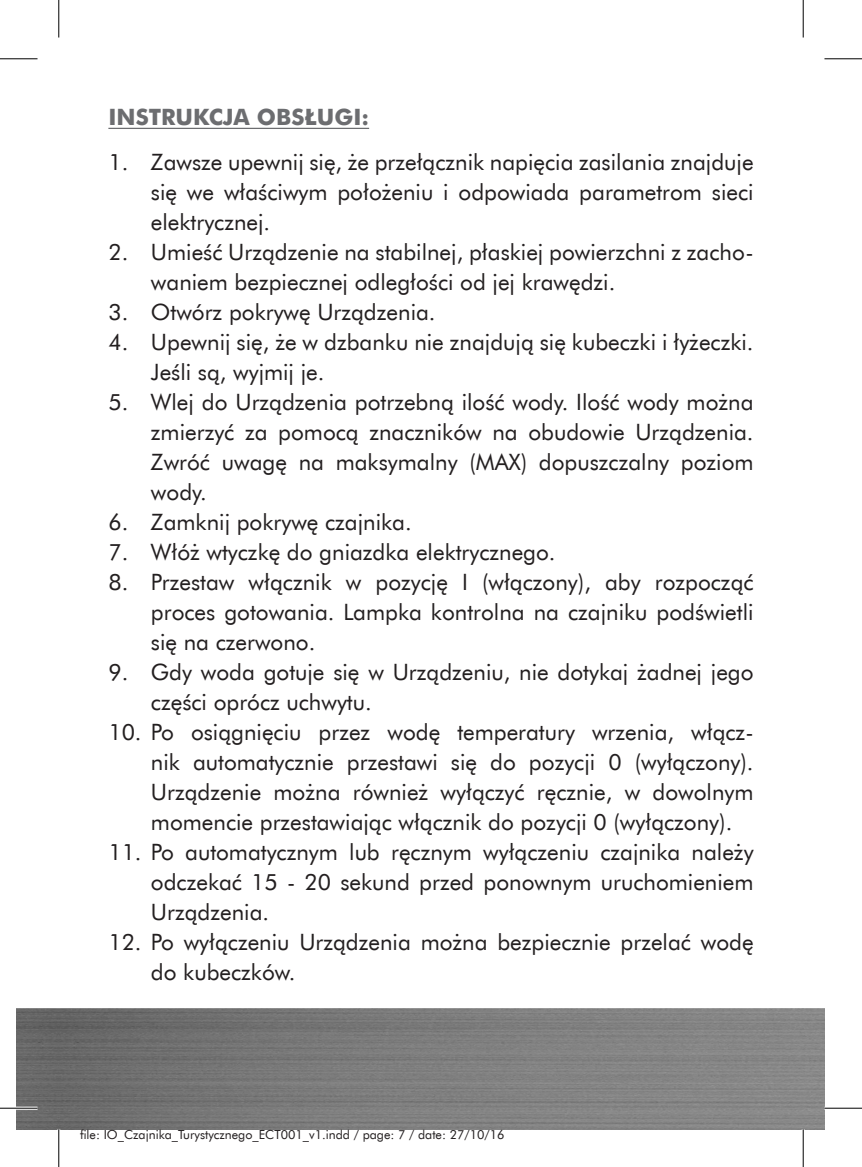
<style>
.page{position:relative;width:862px;height:1167px;background:#fff}
.page>*{position:absolute;margin:0;border:0;box-sizing:border-box;transform-origin:0 0}
.t1{font:22.5px/30px "Futura EU";color:#231f20;text-align:justify}
.t2{font:700 22.5px "Futura EU";color:#6c6d70}
.t3{font:12.5px "Futura EU";color:#231f20}
</style>
<div class="page">
<img style="left:16px;top:1008px;width:808px;height:121px">
<hr style="left:108px;top:128px;width:261px;height:1px;background:#6c6d70">
<hr style="left:0;top:1106px;width:38px;height:3px;background:#fff">
<hr style="left:0;top:58px;width:38px;height:1px;background:#000">
<hr style="left:824px;top:58px;width:38px;height:1px;background:#000">
<hr style="left:0;top:1107px;width:38px;height:1px;background:#000">
<hr style="left:824px;top:1107px;width:38px;height:1px;background:#000">
<hr style="left:58px;top:0;width:1px;height:37px;background:#000">
<hr style="left:58px;top:1129px;width:1px;height:37px;background:#000">
<hr style="left:802px;top:0;width:1px;height:37px;background:#000">
<hr style="left:802px;top:1129px;width:1px;height:37px;background:#000">
<p class="t2" style="left:108px;top:103px;width:262px">INSTRUKCJA OBSŁUGI:</p>
<p class="t1" style="left:151px;top:147px;width:604px;text-indent:-43px">1. Zawsze upewnij się, że przełącznik napięcia zasilania znajduje się we właściwym położeniu i odpowiada parametrom sieci elektrycznej.</p>
<p class="t1" style="left:151px;top:237px;width:604px;text-indent:-43px">2. Umieść Urządzenie na stabilnej, płaskiej powierzchni z zacho&shy;waniem bezpiecznej odległości od jej krawędzi.</p>
<p class="t1" style="left:108px;top:297px;width:329px">3. Otwórz pokrywę Urządzenia.</p>
<p class="t1" style="left:151px;top:327px;width:604px;text-indent:-43px">4. Upewnij się, że w dzbanku nie znajdują się kubeczki i łyżeczki.<br>Jeśli są, wyjmij je.</p>
<p class="t1" style="left:151px;top:387px;width:604px;text-indent:-43px">5. Wlej do Urządzenia potrzebną ilość wody. Ilość wody można zmierzyć za pomocą znaczników na obudowie Urządzenia.<br>Zwróć uwagę na maksymalny (MAX) dopuszczalny poziom wody.</p>
<p class="t1" style="left:108px;top:507px;width:305px">6. Zamknij pokrywę czajnika.</p>
<p class="t1" style="left:108px;top:537px;width:449px">7. Włóż wtyczkę do gniazdka elektrycznego.</p>
<p class="t1" style="left:151px;top:567px;width:604px;text-indent:-43px">8. Przestaw włącznik w pozycję I (włączony), aby rozpocząć proces gotowania. Lampka kontrolna na czajniku podświetli się na czerwono.</p>
<p class="t1" style="left:151px;top:657px;width:604px;text-indent:-43px">9. Gdy woda gotuje się w Urządzeniu, nie dotykaj żadnej jego części oprócz uchwytu.</p>
<p class="t1" style="left:151px;top:717px;width:604px;text-indent:-43px">10. Po osiągnięciu przez wodę temperatury wrzenia, włącz&shy;nik automatycznie przestawi się do pozycji 0 (wyłączony).<br>Urządzenie można również wyłączyć ręcznie, w dowolnym momencie przestawiając włącznik do pozycji 0 (wyłączony).</p>
<p class="t1" style="left:151px;top:837px;width:604px;text-indent:-43px">11. Po automatycznym lub ręcznym wyłączeniu czajnika należy odczekać 15 - 20 sekund przed ponownym uruchomieniem Urządzenia.</p>
<p class="t1" style="left:151px;top:927px;width:604px;text-indent:-43px">12. Po wyłączeniu Urządzenia można bezpiecznie przelać wodę do kubeczków.</p>
<p class="t3" style="left:80px;top:1126px;width:426px">file: IO_Czajnika_Turystycznego_ECT001_v1.indd / page: 7 / date: 27/10/16</p>
</div>
